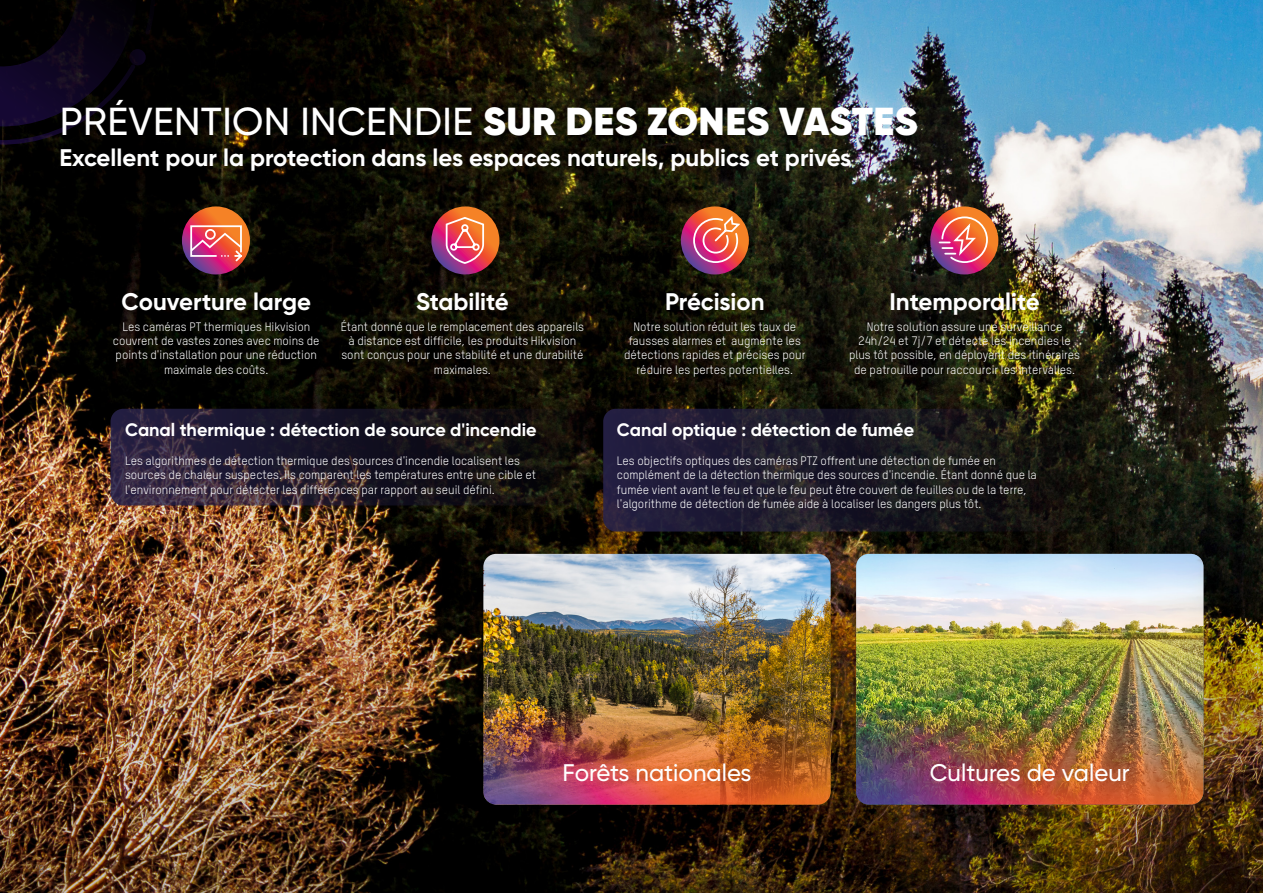
<style>
.page{position:relative;width:1263px;height:893px;background:#fff}
.page>*{position:absolute;margin:0;border:0;box-sizing:border-box;transform-origin:0 0}
.t1{font:500 39px "Gilroy";letter-spacing:.01em;color:#fff}
.t2{font:700 24px "Gilroy";color:#fff}
.t3{font:500 24px "Gilroy";color:#fff}
.t4{font:700 18px "Gilroy";color:#fff}
.t5{font:12px/14.4px "TSTARPRO";color:#fff;text-align:center}
.t6{font:300 12px "TSTARPRO";color:#6c6d70}
.s1{font-weight:900}
</style>
<div class="page">
<img style="left:0;top:0;width:1263px;height:893px">
<img style="left:483px;top:554px;width:348px;height:251px">
<img style="left:856px;top:554px;width:347px;height:251px">
<svg style="left:0;top:0;width:189px;height:178px;background:#050209"></svg>
<div style="left:129px;top:49px;width:17px;height:16px;background:#0b0418;border-radius:50%"></div>
<svg style="left:182px;top:206px;width:68px;height:68px;background:#ce574b"></svg>
<svg style="left:431px;top:206px;width:68px;height:68px;background:#cb5450"></svg>
<svg style="left:681px;top:206px;width:68px;height:68px"></svg>
<svg style="left:930px;top:206px;width:68px;height:68px"></svg>
<svg style="left:603px;top:409px;width:488px;height:122px;background:#1c1a25"></svg>
<svg style="left:111px;top:409px;width:487px;height:96px;background:#1f1925"></svg>
<svg style="left:189px;top:224px;width:55px;height:39px;background:#e36b75"></svg>
<svg style="left:445px;top:218px;width:40px;height:47px;background:#e66f75"></svg>
<svg style="left:692px;top:214px;width:50px;height:50px;background:#e66d66"></svg>
<svg style="left:938px;top:216px;width:51px;height:48px;background:#e3696b"></svg>
<img style="left:483px;top:704px;width:348px;height:101px;border-radius:13px">
<img style="left:856px;top:704px;width:347px;height:101px;border-radius:13px">
<p class="t1" style="left:60px;top:97px;width:859px">PRÉVENTION INCENDIE <span class="s1">SUR DES ZONES VASTES</span></p>
<p class="t2" style="left:60px;top:143px;width:793px">Excellent pour la protection dans les espaces naturels, publics et privés</p>
<p class="t2" style="left:122px;top:286px;width:191px">Couverture large</p>
<p class="t2" style="left:416px;top:286px;width:94px">Stabilité</p>
<p class="t2" style="left:665px;top:286px;width:101px">Précision</p>
<p class="t2" style="left:889px;top:286px;width:152px">Intemporalité</p>
<p class="t5" style="left:113px;top:319px;width:208px">Les caméras PT thermiques Hikvision couvrent de vastes zones avec moins de points d'installation pour une réduction maximale des coûts.</p>
<p class="t5" style="left:341px;top:319px;width:245px">Étant donné que le remplacement des appareils à distance est difficile, les produits Hikvision sont conçus pour une stabilité et une durabilité maximales.</p>
<p class="t5" style="left:624px;top:319px;width:183px">Notre solution réduit les taux de fausses alarmes et augmente les détections rapides et précises pour réduire les pertes potentielles.</p>
<p class="t5" style="left:849px;top:319px;width:232px">Notre solution assure une surveillance 24h/24 et 7j/7 et détecte les incendies le plus tôt possible, en déployant des itinéraires de patrouille pour raccourcir les intervalles.</p>
<p class="t4" style="left:125px;top:418px;width:413px">Canal thermique : détection de source d'incendie</p>
<p class="t5" style="left:125px;top:453px;width:413px;text-align:left">Les algorithmes de détection thermique des sources d'incendie localisent les sources de chaleur suspectes. Ils comparent les températures entre une cible et l'environnement pour détecter les différences par rapport au seuil défini.</p>
<p class="t4" style="left:617px;top:418px;width:299px">Canal optique : détection de fumée</p>
<p class="t5" style="left:617px;top:453px;width:421px;text-align:left">Les objectifs optiques des caméras PTZ offrent une détection de fumée en complément de la détection thermique des sources d'incendie. Étant donné que la fumée vient avant le feu et que le feu peut être couvert de feuilles ou de la terre, l'algorithme de détection de fumée aide à localiser les dangers plus tôt.</p>
<p class="t6" style="left:39px;top:862px;width:8px">8</p>
<p class="t3" style="left:562px;top:757px;width:191px">Forêts nationales</p>
<p class="t3" style="left:930px;top:757px;width:201px">Cultures de valeur</p>
</div>
